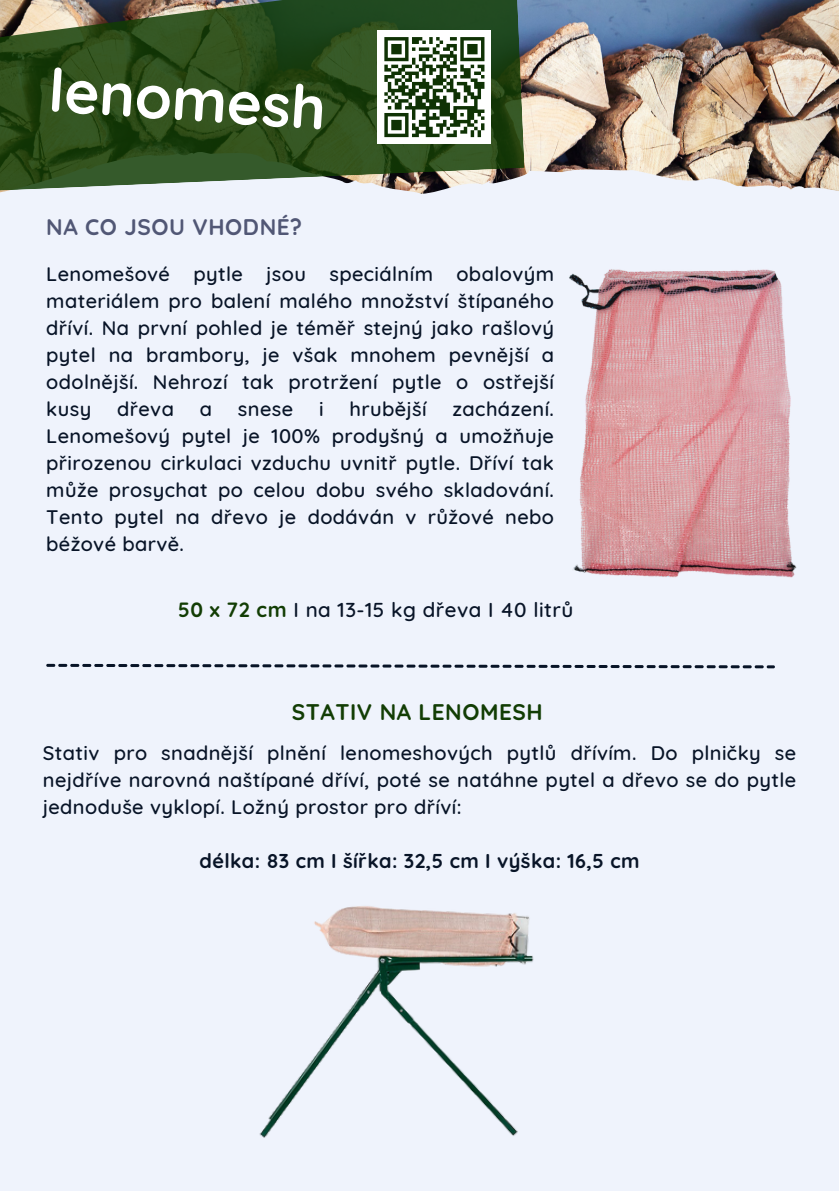
<style>
.page{position:relative;width:839px;height:1191px;background:#fff}
.page>*{position:absolute;margin:0;border:0;box-sizing:border-box;transform-origin:0 0}
.t1{font:700 60px "Quicksand";color:#fff}
.t2{font:700 22.6px "Quicksand";letter-spacing:.025em;color:#123d04}
.t3{font:700 22.6px "Quicksand";letter-spacing:.025em;color:#515775}
.t4{font:500 20.6px "Quicksand";letter-spacing:.025em;color:#081427}
.t5{font:500 20px/27px "Quicksand";letter-spacing:.02em;color:#081427;text-align:justify}
.t6{font:700 20px "Quicksand";letter-spacing:.02em;color:#081427}
.s1{font-weight:700;color:#123d04}
</style>
<div class="page">
<div style="left:0;top:0;width:838px;height:1191px;background:#eff3fc"></div>
<img style="left:0;top:0;width:838px;height:194px">
<svg style="left:0;top:0;width:524px;height:192px"></svg>
<img style="left:569px;top:269px;width:228px;height:309px">
<img style="left:259px;top:906px;width:275px;height:232px">
<svg style="left:46px;top:664px;width:728px;height:4px"></svg>
<div style="left:377px;top:30px;width:114px;height:114px;background:#fff"></div>
<svg style="left:384px;top:37px;width:101px;height:101px"></svg>
<p class="t1" style="left:51px;top:51px;width:279px;rotate:4deg">lenomesh</p>
<h2 class="t3" style="left:46px;top:212px;width:257px">NA CO JSOU VHODNÉ?</h2>
<h1 class="t5" style="left:46px;top:260px;width:509px">Lenomešové pytle jsou speciálním obalovým materiálem pro balení malého množství štípaného dříví. Na první pohled je téměř stejný jako rašlový pytel na brambory, je však mnohem pevnější a odolnější. Nehrozí tak protržení pytle o ostřejší kusy</h1>
<h1 class="t5" style="left:46px;top:395px;width:509px;text-indent:406px">zacházení.<br>Lenomešový pytel je 100% prodyšný a umožňuje přirozenou cirkulaci vzduchu uvnitř pytle. Dříví tak může prosychat po celou dobu svého skladování.<br>Tento pytel na dřevo je dodáván v růžové nebo béžové barvě.</h1>
<h1 class="t5" style="left:117px;top:395px;width:58px">dřeva</h1>
<h1 class="t5" style="left:200px;top:395px;width:14px">a</h1>
<h1 class="t5" style="left:238px;top:395px;width:57px">snese</h1>
<h1 class="t5" style="left:319px;top:395px;width:6px">i</h1>
<h1 class="t5" style="left:349px;top:395px;width:79px">hrubější</h1>
<p class="t4" style="left:178px;top:597px;width:397px"><span class="s1">50 x 72 cm</span> I na 13-15 kg dřeva I 40 litrů</p>
<h3 class="t2" style="left:292px;top:697px;width:252px">STATIV NA LENOMESH</h3>
<h2 class="t5" style="left:43px;top:739px;width:754px">Stativ pro snadnější plnění lenomeshových pytlů dřívím. Do plničky se nejdříve narovná naštípané dříví, poté se natáhne pytel a dřevo se do pytle jednoduše vyklopí. Ložný prostor pro dříví:</h2>
<p class="t6" style="left:199px;top:848px;width:441px">délka: 83 cm I šířka: 32,5 cm I výška: 16,5 cm</p>
</div>
